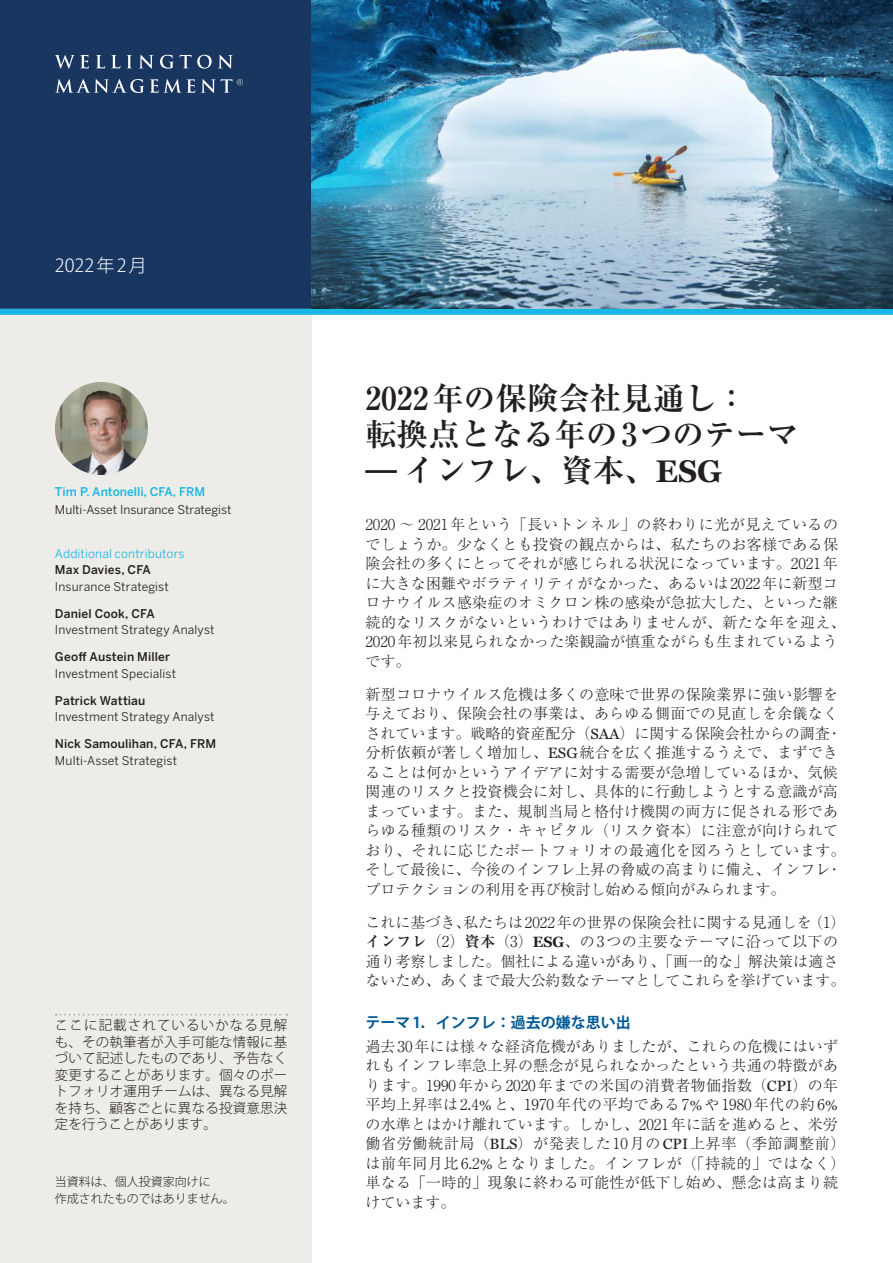
<style>
.page{position:relative;width:893px;height:1263px;background:#fff}
.page>*{position:absolute;margin:0;border:0;box-sizing:border-box;transform-origin:0 0}
.t1{font:700 31.5px/36px "Ryumin Pro";color:#231f20}
.t2{font:300 18px "Koz Go Pro";letter-spacing:.06em;color:#fff}
.t3{font:300 15px/19.5px "Ryumin Pro";letter-spacing:.015em;color:#231f20}
.t4{font:700 15px "Koz Go Pro";color:#005a96}
.t5{font:300 13.5px/16.5px "Koz Go Pro";letter-spacing:.015em;color:#231f20;text-align:justify}
.t6{font:12px "Benton Sans";letter-spacing:.01em;color:#231f20}
.t7{font:500 12px "Benton Sans";letter-spacing:.01em;color:#231f20}
.t8{font:300 12px/16.5px "Koz Go Pro";color:#231f20}
.t9{font:500 12px "Benton Sans";color:#19b7e4}
.t10{font:12px "Benton Sans";letter-spacing:.015em;color:#19b7e4}
.s1{font-family:"Miller Text"}
.s2{font-family:"Miller Text";font-weight:400}
.s3{font-weight:700}
.s4{font-family:"Miller Text";font-weight:700}
</style>
<div class="page">
<div style="left:0;top:0;width:311px;height:309px;background:#193661"></div>
<svg style="left:55px;top:55px;width:178px;height:14px;background:#496082"></svg>
<svg style="left:55px;top:79px;width:188px;height:14px;background:#4c6284"></svg>
<div style="left:0;top:311px;width:311px;height:952px;background:#edece8"></div>
<div style="left:0;top:309px;width:893px;height:6px;background:#19b7e4"></div>
<svg style="left:56px;top:1014px;width:231px;height:1px"></svg>
<img style="left:55px;top:382px;width:93px;height:93px;border-radius:46px">
<img style="left:311px;top:0;width:582px;height:309px">
<p class="t2" style="left:55px;top:254px;width:93px">2022年2月</p>
<p class="t9" style="left:55px;top:483px;width:152px">Tim P. Antonelli, CFA, FRM</p>
<p class="t6" style="left:55px;top:501px;width:178px">Multi-Asset Insurance Strategist</p>
<p class="t10" style="left:55px;top:545px;width:131px">Additional contributors</p>
<p class="t7" style="left:55px;top:561px;width:98px">Max Davies, CFA</p>
<p class="t6" style="left:55px;top:578px;width:115px">Insurance Strategist</p>
<p class="t7" style="left:55px;top:604px;width:101px">Daniel Cook, CFA</p>
<p class="t6" style="left:55px;top:621px;width:161px">Investment Strategy Analyst</p>
<p class="t7" style="left:55px;top:648px;width:117px">Geoff Austein Miller</p>
<p class="t6" style="left:55px;top:665px;width:123px">Investment Specialist</p>
<p class="t7" style="left:55px;top:691px;width:92px">Patrick Wattiau</p>
<p class="t6" style="left:55px;top:708px;width:161px">Investment Strategy Analyst</p>
<p class="t7" style="left:55px;top:735px;width:163px">Nick Samoulihan, CFA, FRM</p>
<p class="t6" style="left:55px;top:752px;width:124px">Multi-Asset Strategist</p>
<p class="t5" style="left:55px;top:1017px;width:234px">ここに記載されているいかなる見解も、その執筆者が入手可能な情報に基づいて記述したものであり、予告なく変更することがあります。個々のポートフォリオ運用チームは、異なる見解を持ち、顧客ごとに異なる投資意思決定を行うことがあります。</p>
<p class="t8" style="left:55px;top:1173px;width:181px">当資料は、個人投資家向けに<br>作成されたものではありません。</p>
<h1 class="t1" style="left:365px;top:378px;width:435px">2022年の保険会社見通し：<br>転換点となる年の 3つのテーマ̶ インフレ、資本、<span class="s1">ESG</span></h1>
<p class="t3" style="left:365px;top:514px;width:482px">2020 ～ 2021年という「長いトンネル」の終わりに光が見えているのでしょうか。少なくとも投資の観点からは、私たちのお客様である保険会社の多くにとってそれが感じられる状況になっています。2021年に大きな困難やボラティリティがなかった、あるいは 2022年に新型コロナウイルス感染症のオミクロン株の感染が急拡大した、といった継続的なリスクがないというわけではありませんが、新たな年を迎え、2020年初以来見られなかった楽観論が慎重ながらも生まれているようです。</p>
<p class="t3" style="left:365px;top:683px;width:482px">新型コロナウイルス危機は多くの意味で世界の保険業界に強い影響を与えており、保険会社の事業は、あらゆる側面での見直しを余儀なくされています。戦略的資産配分（<span class="s2">SAA</span>）に関する保険会社からの調査・分析依頼が著しく増加し、<span class="s2">ESG</span>統合を広く推進するうえで、まずできることは何かというアイデアに対する需要が急増しているほか、気候関連のリスクと投資機会に対し、具体的に行動しようとする意識が高まっています。また、規制当局と格付け機関の両方に促される形であらゆる種類のリスク・キャピタル（リスク資本）に注意が向けられており、それに応じたポートフォリオの最適化を図ろうとしています。そして最後に、今後のインフレ上昇の脅威の高まりに備え、インフレ・プロテクションの利用を再び検討し始める傾向がみられます。</p>
<p class="t3" style="left:365px;top:911px;width:482px">これに基づき、私たちは 2022年の世界の保険会社に関する見通しを（1）<span class="s3">インフレ</span>（2）<span class="s3">資本</span>（3）<span class="s4">ESG</span>、の3つの主要なテーマに沿って以下の通り考察しました。個社による違いがあり、「画一的な」解決策は適さないため、あくまで最大公約数なテーマとしてこれらを挙げています。</p>
<p class="t4" style="left:365px;top:1013px;width:267px">テーマ 1．インフレ：過去の嫌な思い出</p>
<p class="t3" style="left:365px;top:1035px;width:482px">過去 30年には様々な経済危機がありましたが、これらの危機にはいずれもインフレ率急上昇の懸念が見られなかったという共通の特徴があります。1990年から 2020年までの米国の消費者物価指数（<span class="s2">CPI</span>）の年平均上昇率は2<span class="s2">.</span>4<span class="s2">%</span>と、1970年代の平均である7<span class="s2">%</span>や1980年代の約6<span class="s2">%</span>の水準とはかけ離れています。しかし、2021年に話を進めると、米労働省労働統計局（<span class="s2">BLS</span>）が発表した10月の<span class="s2">CPI</span>上昇率（季節調整前）は前年同月比6<span class="s2">.</span>2<span class="s2">%</span>となりました。インフレが（「持続的」ではなく）単なる「一時的」現象に終わる可能性が低下し始め、懸念は高まり続けています。</p>
</div>
